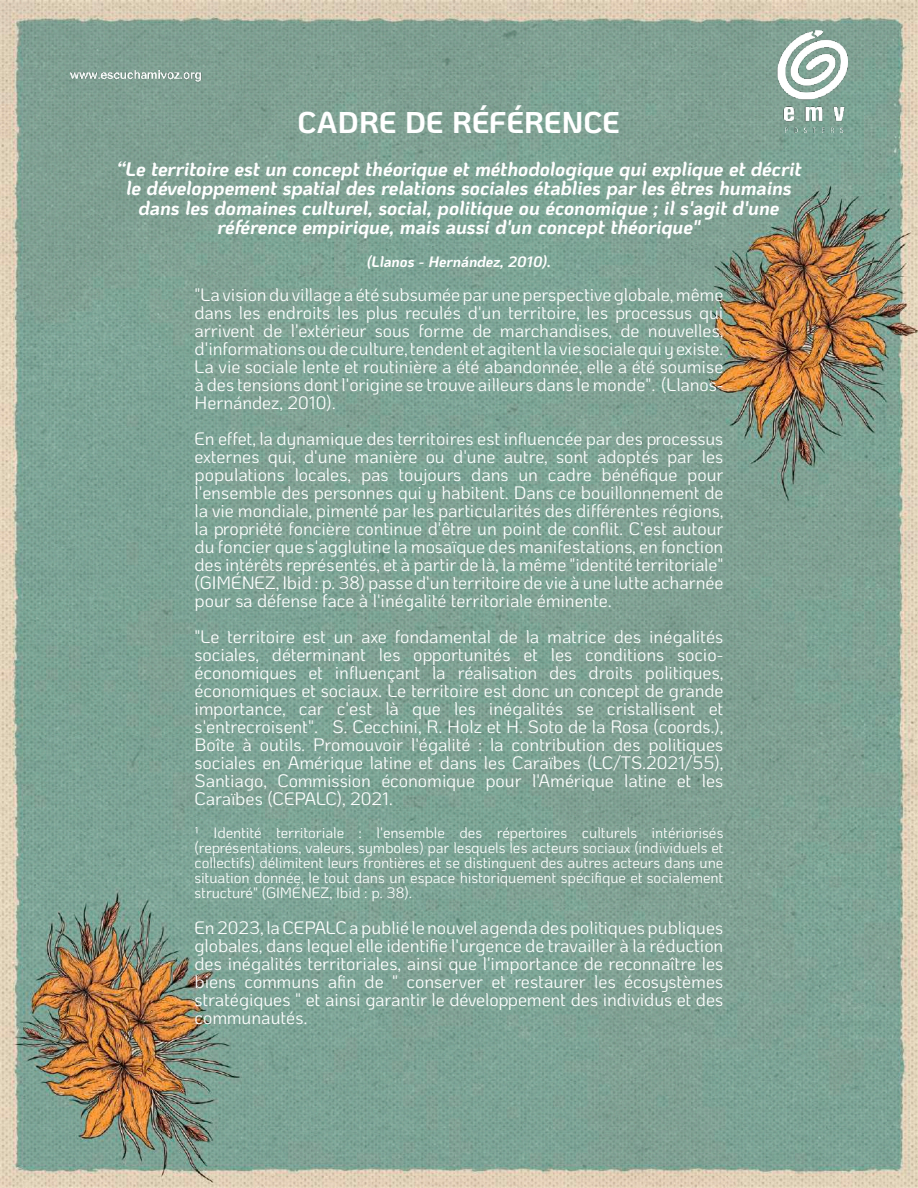
<style>
.page{position:relative;width:918px;height:1188px;background:#fff}
.page>*{position:absolute;margin:0;border:0;box-sizing:border-box;transform-origin:0 0}
.t1{font:700 30px "Ko Ho";color:#fff}
.t2{font:italic 700 19.5px/19.5px "Ko Ho";letter-spacing:-.005em;color:#fff;text-align:center}
.t3{font:18px/18px "Ko Ho";letter-spacing:-.005em;color:#fff;text-align:justify}
.t4{font:15px/15px "Ko Ho";letter-spacing:-.005em;color:#fff;text-align:justify}
.t5{font:italic 700 15px "Ko Ho";color:#fff}
</style>
<div class="page">
<img style="left:0;top:0;width:918px;height:1188px">
<img style="left:71px;top:31px;width:776px;height:102px">
<h1 class="t1" style="left:298px;top:101px;width:324px">CADRE DE RÉFÉRENCE</h1>
<p class="t2" style="left:116px;top:158px;width:687px">“Le territoire est un concept théorique et méthodologique qui explique et décrit le développement spatial des relations sociales établies par les êtres humains dans les domaines culturel, social, politique ou économique ; il s'agit d'une référence empirique, mais aussi d'un concept théorique"</p>
<p class="t5" style="left:367px;top:251px;width:186px">(Llanos - Hernández, 2010).</p>
<p class="t3" style="left:195px;top:285px;width:530px">"La vision du village a été subsumée par une perspective globale,même dans les endroits les plus reculés d'un territoire, les processus qui arrivent de l'extérieur sous forme de marchandises, de nouvelles, d'informations ou deculture, tendentet agitentla vie sociale qui yexiste.<br>La vie sociale lente et routinière a été abandonnée, elle a été soumise à des tensions dont l'origine se trouve ailleurs dans le monde". (Llanos-Hernández, 2010).</p>
<p class="t3" style="left:195px;top:429px;width:530px">En effet, la dynamique des territoires est influencée par des processus externes qui, d'une manière ou d'une autre, sont adoptés par les populations locales, pas toujours dans un cadre bénéfique pour l'ensemble des personnes qui y habitent. Dans ce bouillonnement de la vie mondiale, pimenté par les particularités des différentes régions, la propriété foncière continue d'être un point de conflit. C'est autour du foncier que s'agglutine la mosaïque des manifestations, en fonction des intérêts représentés, et à partir de là, la même "identité territoriale" (GIMÉNEZ, Ibid : p. 38) passe d'un territoire de vie à une lutte acharnée pour sa défense face à l'inégalité territoriale éminente.</p>
<p class="t3" style="left:195px;top:627px;width:530px">"Le territoire est un axe fondamental de la matrice des inégalités sociales, déterminant les opportunités et les conditions socio&shy;économiques et influençant la réalisation des droits politiques, économiques et sociaux. Le territoire est donc un concept de grande importance, car c'est là que les inégalités se cristallisent et s'entrecroisent". S. Cecchini, R. Holz et H. Soto de la Rosa (coords.), Boîte à outils. Promouvoir l'égalité : la contribution des politiques sociales en Amérique latine et dans les Caraïbes (LC/TS.2021/55), Santiago, Commission économique pour l'Amérique latine et les Caraïbes (CEPALC), 2021.</p>
<p class="t4" style="left:195px;top:825px;width:530px">¹ Identité territoriale : l'ensemble des répertoires culturels intériorisés (représentations, valeurs, symboles) par lesquels les acteurs sociaux (individuels et collectifs) délimitent leurs frontières et se distinguent des autres acteurs dans une situation donnée, le tout dans un espace historiquement spécifique et socialement structuré" (GIMÉNEZ, Ibid : p. 38).</p>
<p class="t3" style="left:195px;top:918px;width:530px">En 2023, la CEPALC a publié le nouvel agenda des politiques publiques globales, dans lequel elle identifie l'urgence de travailler à la réduction des inégalités territoriales, ainsi que l'importance de reconnaître les biens communs afin de " conserver et restaurer les écosystèmes stratégiques " et ainsi garantir le développement des individus et des communautés.</p>
</div>
